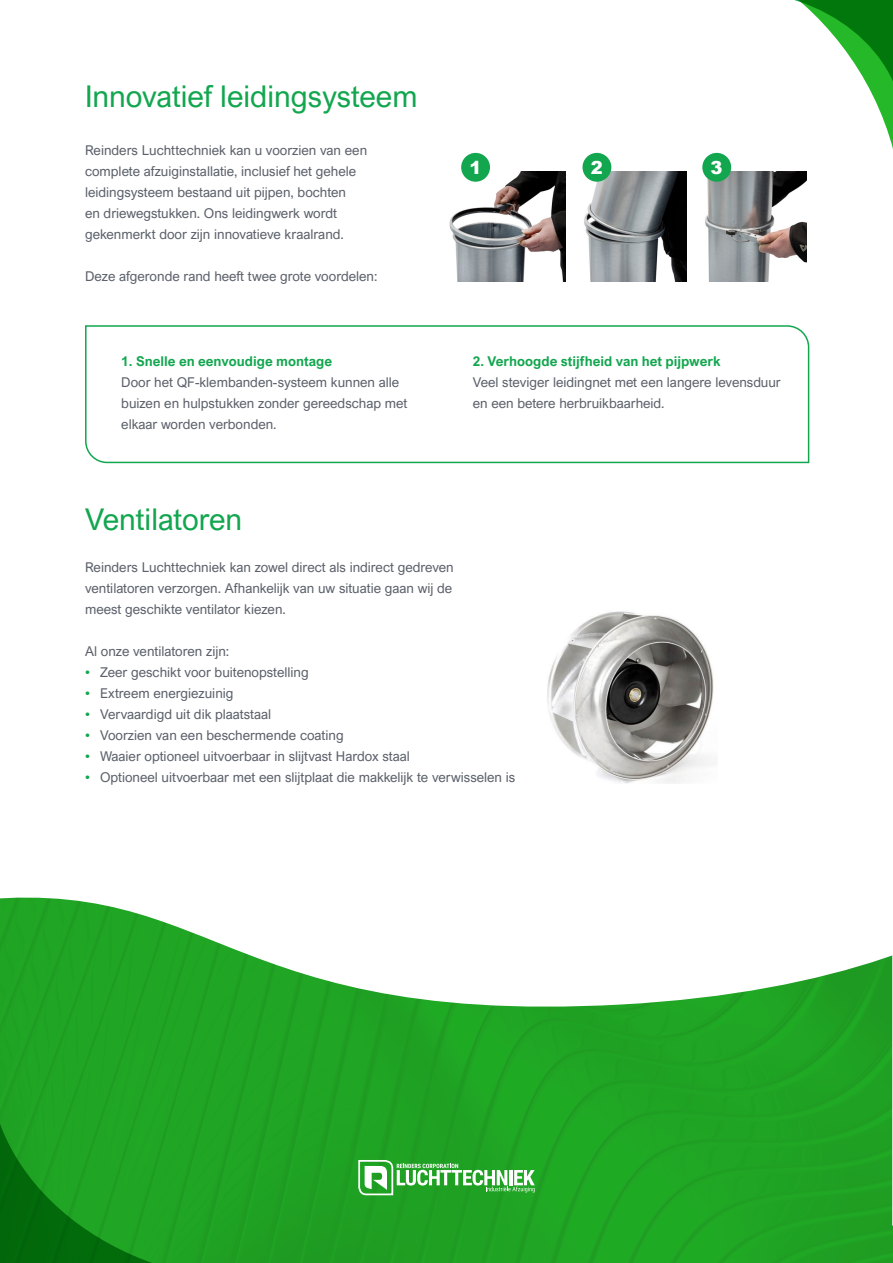
<style>
.page{position:relative;width:893px;height:1263px;background:#fff}
.page>*{position:absolute;margin:0;border:0;box-sizing:border-box;transform-origin:0 0}
.t1{font:30px "Arial Nova";color:#12a64f}
.t2{font:900 18px "Arial";color:#fff}
.t3{font:13.5px/21px "Arial Nova";color:#5b606a}
.t4{font:700 13.5px "Arial Nova";color:#12a64f}
.s1{color:#12a64f}
</style>
<div class="page">
<img style="left:449px;top:172px;width:117px;height:109px">
<img style="left:584px;top:181px;width:102px;height:100px">
<img style="left:706px;top:226px;width:100px;height:55px">
<div style="left:0;top:1028px;width:893px;height:235px;background:#1fa423"></div>
<svg style="left:0;top:897px;width:892px;height:131px"></svg>
<svg style="left:0;top:1061px;width:265px;height:202px;background:#1b9b20"></svg>
<hr style="left:892px;top:0;width:1px;height:1225px;background:#fff">
<svg style="left:595px;top:128px;width:298px;height:98px"></svg>
<svg style="left:794px;top:0;width:99px;height:128px"></svg>
<img style="left:547px;top:611px;width:170px;height:173px">
<svg style="left:85px;top:325px;width:725px;height:139px"></svg>
<svg style="left:358px;top:1160px;width:177px;height:35px"></svg>
<div style="left:702px;top:153px;width:29px;height:29px;background:#12a64f;border-radius:50%"></div>
<div style="left:582px;top:153px;width:29px;height:29px;background:#12a64f;border-radius:50%"></div>
<div style="left:461px;top:153px;width:29px;height:29px;background:#12a64f;border-radius:50%"></div>
<p class="t1" style="left:85px;top:79px;width:334px">Innovatief leidingsysteem</p>
<p class="t3" style="left:85px;top:139px;width:284px">Reinders Luchttechniek kan u voorzien van een complete afzuiginstallatie, inclusief het gehele leidingsysteem bestaand uit pijpen, bochten<br>en driewegstukken. Ons leidingwerk wordt gekenmerkt door zijn innovatieve kraalrand.</p>
<p class="t3" style="left:85px;top:265px;width:294px">Deze afgeronde rand heeft twee grote voordelen:</p>
<p class="t4" style="left:121px;top:353px;width:212px">1. Snelle en eenvoudige montage</p>
<p class="t3" style="left:121px;top:371px;width:287px">Door het QF-klembanden-systeem kunnen alle buizen en hulpstukken zonder gereedschap met elkaar worden verbonden.</p>
<p class="t2" style="left:469px;top:154px;width:14px">1</p>
<p class="t2" style="left:591px;top:154px;width:14px">2</p>
<p class="t2" style="left:711px;top:154px;width:14px">3</p>
<p class="t4" style="left:473px;top:353px;width:249px">2. Verhoogde stijfheid van het pijpwerk</p>
<p class="t3" style="left:473px;top:371px;width:310px">Veel steviger leidingnet met een langere levensduur en een betere herbruikbaarheid.</p>
<p class="t1" style="left:85px;top:502px;width:159px">Ventilatoren</p>
<p class="t3" style="left:85px;top:557px;width:370px">Reinders Luchttechniek kan zowel direct als indirect gedreven</p>
<p class="t3" style="left:85px;top:578px;width:369px">ventilatoren verzorgen. Afhankelijk van uw situatie gaan wij de</p>
<p class="t3" style="left:85px;top:599px;width:202px">meest geschikte ventilator kiezen.</p>
<p class="t3" style="left:85px;top:641px;width:146px">Al onze ventilatoren zijn:</p>
<p class="t3" style="left:85px;top:662px;width:225px"><span class="s1">•</span> Zeer geschikt voor buitenopstelling</p>
<p class="t3" style="left:85px;top:683px;width:150px"><span class="s1">•</span> Extreem energiezuinig</p>
<p class="t3" style="left:85px;top:704px;width:188px"><span class="s1">•</span> Vervaardigd uit dik plaatstaal</p>
<p class="t3" style="left:85px;top:725px;width:260px"><span class="s1">•</span> Voorzien van een beschermende coating</p>
<p class="t3" style="left:85px;top:746px;width:326px"><span class="s1">•</span> Waaier optioneel uitvoerbaar in slijtvast Hardox staal</p>
<p class="t3" style="left:85px;top:767px;width:432px"><span class="s1">•</span> Optioneel uitvoerbaar met een slijtplaat die makkelijk te verwisselen is</p>
</div>
